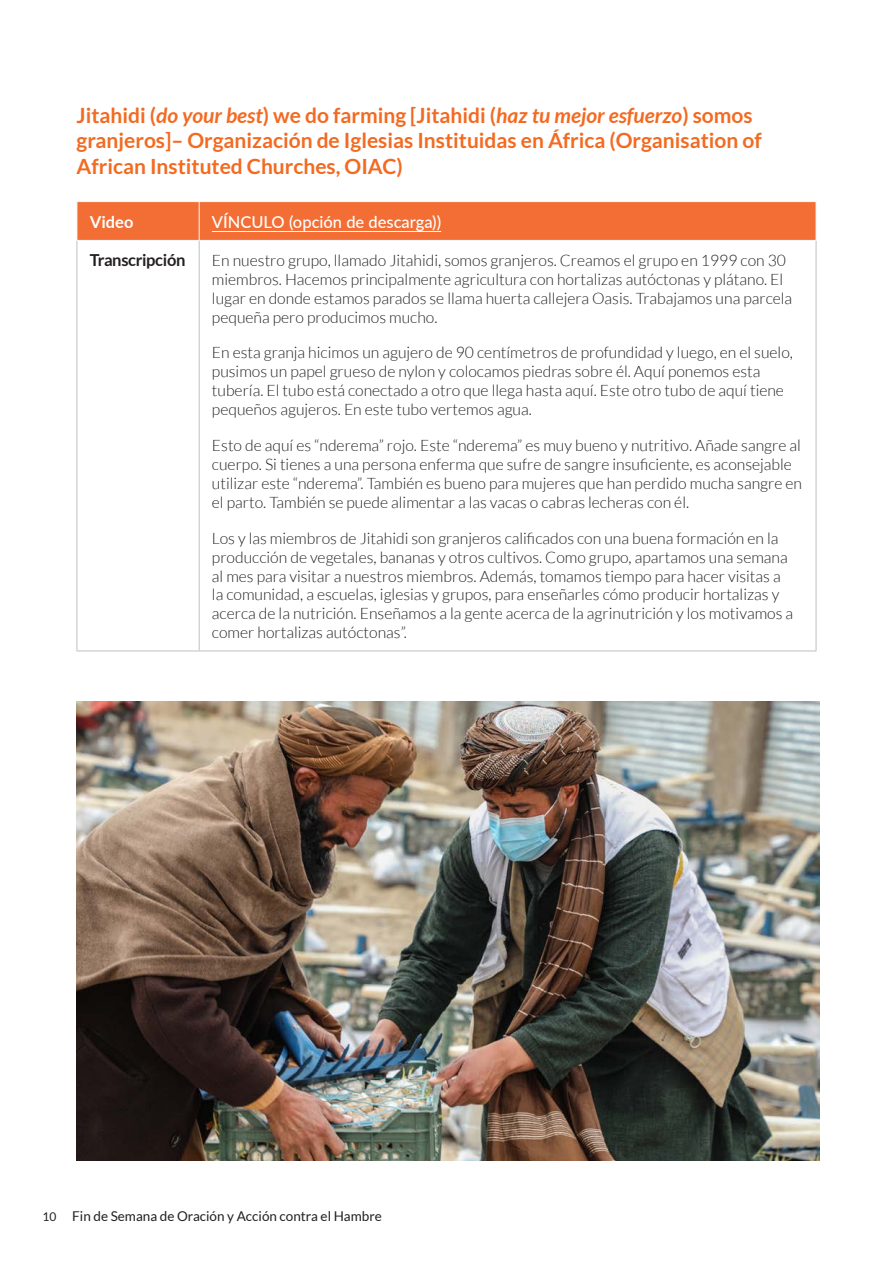
<style>
.page{position:relative;width:893px;height:1263px;background:#fff}
.page>*{position:absolute;margin:0;border:0;box-sizing:border-box;transform-origin:0 0}
.t1{font:700 21px/25.2px "Lato";color:#f36a21}
.t2{font:500 16.5px "Lato";color:#fff}
.t3{font:700 16.5px "Lato";letter-spacing:-.02em;color:#231f20}
.t4{font:700 16.5px "Lato";color:#fff}
.t5{font:300 15.75px/18.9px "Lato";color:#231f20}
.t6{font:13.5px "Lato";color:#231f20}
.s1{font-style:italic}
.s2{font-size:12px}
</style>
<div class="page">
<div style="left:78px;top:202px;width:738px;height:38px;background:#f26e34"></div>
<hr style="left:77px;top:201px;width:122px;height:1px;background:#f9f9f9">
<hr style="left:77px;top:202px;width:1px;height:38px;background:#f9f9f9">
<hr style="left:199px;top:201px;width:617px;height:1px;background:#f9f9f9">
<hr style="left:199px;top:202px;width:1px;height:38px;background:#f9f9f9">
<hr style="left:816px;top:202px;width:1px;height:38px;background:#f9f9f9">
<hr style="left:77px;top:241px;width:1px;height:410px;background:#bfbfbf">
<hr style="left:77px;top:240px;width:122px;height:1px;background:#f9f9f9">
<hr style="left:199px;top:240px;width:617px;height:1px;background:#f9f9f9">
<hr style="left:199px;top:241px;width:1px;height:410px;background:#bfbfbf">
<hr style="left:816px;top:241px;width:1px;height:410px;background:#bfbfbf">
<hr style="left:77px;top:651px;width:122px;height:1px;background:#bfbfbf">
<hr style="left:199px;top:651px;width:617px;height:1px;background:#bfbfbf">
<hr style="left:212px;top:231px;width:229px;height:1px;background:#fff">
<img style="left:77px;top:702px;width:742px;height:459px">
<p class="t1" style="left:77px;top:103px;width:687px">Jitahidi (<span class="s1">do your best</span>) we do farming [Jitahidi (<span class="s1">haz tu mejor esfuerzo</span>) somos granjeros]– Organización de Iglesias Instituidas en África (Organisation of<br>African Instituted Churches, OIAC)</p>
<p class="t4" style="left:90px;top:212px;width:45px">Video</p>
<p class="t2" style="left:212px;top:210px;width:231px">VÍNCULO (opción de descarga))</p>
<p class="t3" style="left:90px;top:251px;width:97px">Transcripción</p>
<p class="t5" style="left:212px;top:251px;width:582px">En nuestro grupo, llamado Jitahidi, somos granjeros. Creamos el grupo en 1999 con 30 miembros. Hacemos principalmente agricultura con hortalizas autóctonas y plátano. El lugar en donde estamos parados se llama huerta callejera Oasis. Trabajamos una parcela pequeña pero producimos mucho.</p>
<p class="t5" style="left:212px;top:343px;width:582px">En esta granja hicimos un agujero de 90 centímetros de profundidad y luego, en el suelo, pusimos un papel grueso de nylon y colocamos piedras sobre él. Aquí ponemos esta tubería. El tubo está conectado a otro que llega hasta aquí. Este otro tubo de aquí tiene pequeños agujeros. En este tubo vertemos agua.</p>
<p class="t5" style="left:212px;top:436px;width:592px">Esto de aquí es “nderema” rojo. Este “nderema” es muy bueno y nutritivo. Añade sangre al cuerpo. Si tienes a una persona enferma que sufre de sangre insuficiente, es aconsejable utilizar este “nderema”. También es bueno para mujeres que han perdido mucha sangre en el parto. También se puede alimentar a las vacas o cabras lecheras con él.</p>
<p class="t5" style="left:212px;top:529px;width:583px">Los y las miembros de Jitahidi son granjeros calificados con una buena formación en la producción de vegetales, bananas y otros cultivos. Como grupo, apartamos una semana al mes para visitar a nuestros miembros. Además, tomamos tiempo para hacer visitas a la comunidad, a escuelas, iglesias y grupos, para enseñarles cómo producir hortalizas y acerca de la nutrición. Enseñamos a la gente acerca de la agrinutrición y los motivamos a comer hortalizas autóctonas”.</p>
<p class="t6" style="left:43px;top:1208px;width:341px"><span class="s2">10</span> Fin de Semana de Oración y Acción contra el Hambre</p>
</div>
